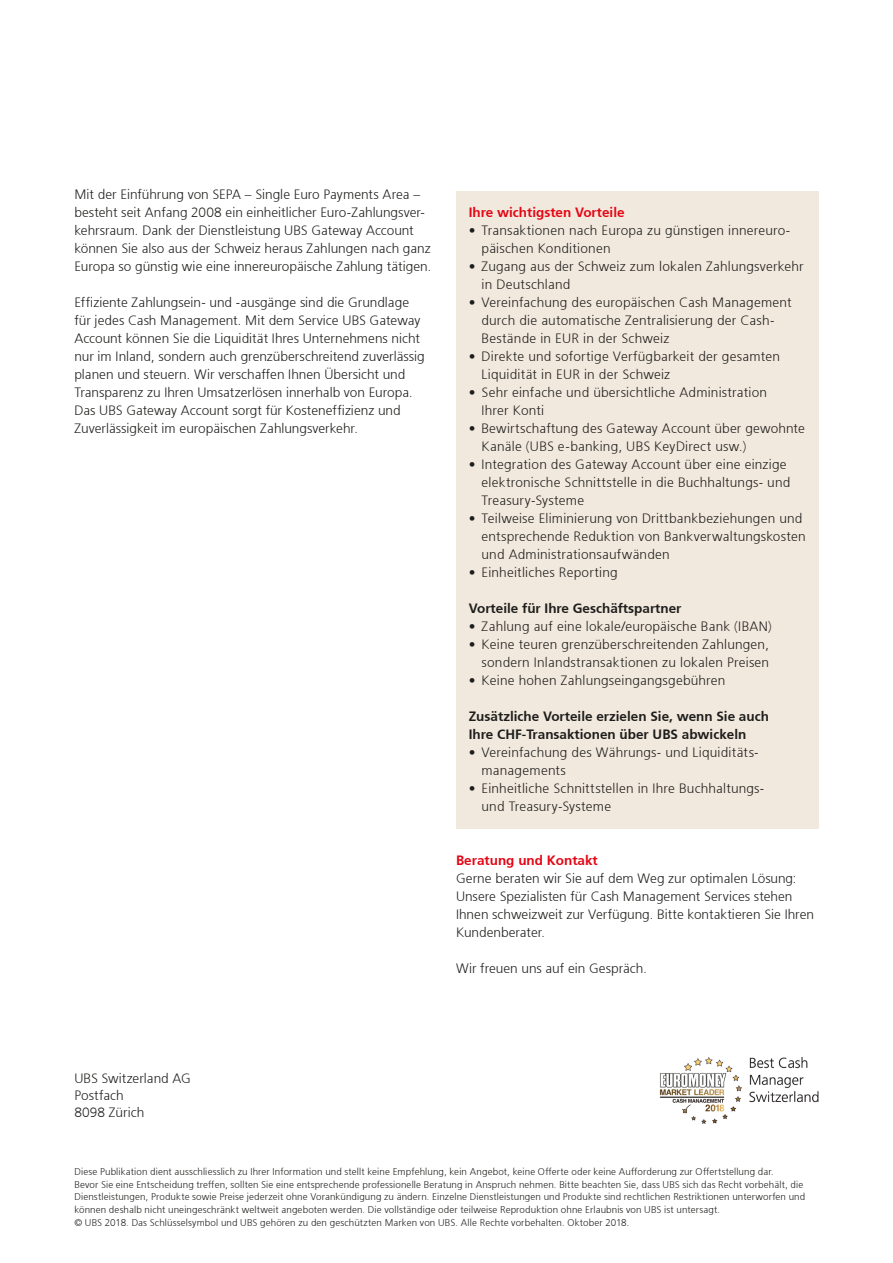
<style>
.page{position:relative;width:893px;height:1263px;background:#fff}
.page>*{position:absolute;margin:0;border:0;box-sizing:border-box;transform-origin:0 0}
.t1{font:300 13.5px/18px "Frutiger 45";letter-spacing:.01em;color:#1d1d1b}
.t2{font:300 13.5px/18px "Frutiger 45";color:#1d1d1b}
.t3{font:300 13.5px "Frutiger 45";color:#e30614}
.t4{font:300 9.75px/12.8px "Frutiger 45";letter-spacing:.015em;color:#1d1d1b}
</style>
<div class="page">
<div style="left:456px;top:191px;width:363px;height:638px;background:#f2e9de"></div>
<img style="left:659px;top:1057px;width:160px;height:67px">
<p class="t1" style="left:74px;top:185px;width:359px">Mit der Einführung von SEPA – Single Euro Payments Area – besteht seit Anfang 2008 ein einheitlicher Euro-Zahlungsver&shy;kehrsraum. Dank der Dienstleistung UBS Gateway Account können Sie also aus der Schweiz heraus Zahlungen nach ganz Europa so günstig wie eine innereuropäische Zahlung tätigen.</p>
<p class="t1" style="left:74px;top:293px;width:352px">Effiziente Zahlungsein- und -ausgänge sind die Grundlage für jedes Cash Management. Mit dem Service UBS Gateway Account können Sie die Liquidität Ihres Unternehmens nicht nur im Inland, sondern auch grenzüberschreitend zuverlässig planen und steuern. Wir verschaffen Ihnen Übersicht und Transparenz zu Ihren Umsatzerlösen innerhalb von Europa.<br>Das UBS Gateway Account sorgt für Kosteneffizienz und Zuverlässigkeit im europäischen Zahlungsverkehr.</p>
<p class="t3" style="left:469px;top:204px;width:157px">Ihre wichtigsten Vorteile</p>
<p class="t1" style="left:482px;top:221px;width:309px;text-indent:-13px">• Transaktionen nach Europa zu günstigen innereuro&shy;päischen Konditionen</p>
<p class="t1" style="left:482px;top:257px;width:324px;text-indent:-13px">• Zugang aus der Schweiz zum lokalen Zahlungsverkehr in Deutschland</p>
<p class="t1" style="left:482px;top:293px;width:312px;text-indent:-13px">• Vereinfachung des europäischen Cash Management durch die automatische Zentralisierung der Cash-<br>Bestände in EUR in der Schweiz</p>
<p class="t1" style="left:482px;top:347px;width:300px;text-indent:-13px">• Direkte und sofortige Verfügbarkeit der gesamten<br>Liquidität in EUR in der Schweiz</p>
<p class="t1" style="left:482px;top:383px;width:287px;text-indent:-13px">• Sehr einfache und übersichtliche Administration<br>Ihrer Konti</p>
<p class="t1" style="left:482px;top:419px;width:325px;text-indent:-13px">• Bewirtschaftung des Gateway Account über gewohnte<br>Kanäle (UBS e-banking, UBS KeyDirect usw.)</p>
<p class="t1" style="left:482px;top:455px;width:310px;text-indent:-13px">• Integration des Gateway Account über eine einzige elektronische Schnittstelle in die Buchhaltungs- und<br>Treasury-Systeme</p>
<p class="t1" style="left:482px;top:509px;width:325px;text-indent:-13px">• Teilweise Eliminierung von Drittbankbeziehungen und entsprechende Reduktion von Bankverwaltungskosten und Administrationsaufwänden</p>
<p class="t1" style="left:469px;top:563px;width:150px">• Einheitliches Reporting</p>
<p class="t2" style="left:469px;top:599px;width:214px">Vorteile für Ihre Geschäftspartner</p>
<p class="t1" style="left:469px;top:617px;width:305px">• Zahlung auf eine lokale/europäische Bank (IBAN)</p>
<p class="t1" style="left:469px;top:635px;width:302px;text-align:right">• Keine teuren grenzüberschreitenden Zahlungen, sondern Inlandstransaktionen zu lokalen Preisen</p>
<p class="t1" style="left:469px;top:671px;width:258px">• Keine hohen Zahlungseingangsgebühren</p>
<p class="t2" style="left:469px;top:707px;width:302px">Zusätzliche Vorteile erzielen Sie, wenn Sie auch<br>Ihre CHF-Transaktionen über UBS abwickeln</p>
<p class="t1" style="left:482px;top:743px;width:278px;text-indent:-13px">• Vereinfachung des Währungs- und Liquiditäts&shy;managements</p>
<p class="t1" style="left:482px;top:779px;width:284px;text-indent:-13px">• Einheitliche Schnittstellen in Ihre Buchhaltungs&shy;und Treasury-Systeme</p>
<p class="t3" style="left:456px;top:852px;width:143px">Beratung und Kontakt</p>
<p class="t1" style="left:456px;top:869px;width:359px">Gerne beraten wir Sie auf dem Weg zur optimalen Lösung:<br>Unsere Spezialisten für Cash Management Services stehen Ihnen schweizweit zur Verfügung. Bitte kontaktieren Sie Ihren Kundenberater.</p>
<p class="t1" style="left:456px;top:959px;width:193px">Wir freuen uns auf ein Gespräch.</p>
<p class="t1" style="left:74px;top:1069px;width:118px;line-height:17.2px">UBS Switzerland AG<br>Postfach<br>8098 Zürich</p>
<p class="t4" style="left:74px;top:1165px;width:732px">Diese Publikation dient ausschliesslich zu Ihrer Information und stellt keine Empfehlung, kein Angebot, keine Offerte oder keine Aufforderung zur Offertstellung dar.<br>Bevor Sie eine Entscheidung treffen, sollten Sie eine entsprechende professionelle Beratung in Anspruch nehmen. Bitte beachten Sie, dass UBS sich das Recht vorbehält, die Dienstleistungen, Produkte sowie Preise jederzeit ohne Vorankündigung zu ändern. Einzelne Dienstleistungen und Produkte sind rechtlichen Restriktionen unterworfen und können deshalb nicht uneingeschränkt weltweit angeboten werden. Die vollständige oder teilweise Reproduktion ohne Erlaubnis von UBS ist untersagt.<br>© UBS 2018. Das Schlüsselsymbol und UBS gehören zu den geschützten Marken von UBS. Alle Rechte vorbehalten. Oktober 2018.</p>
</div>
